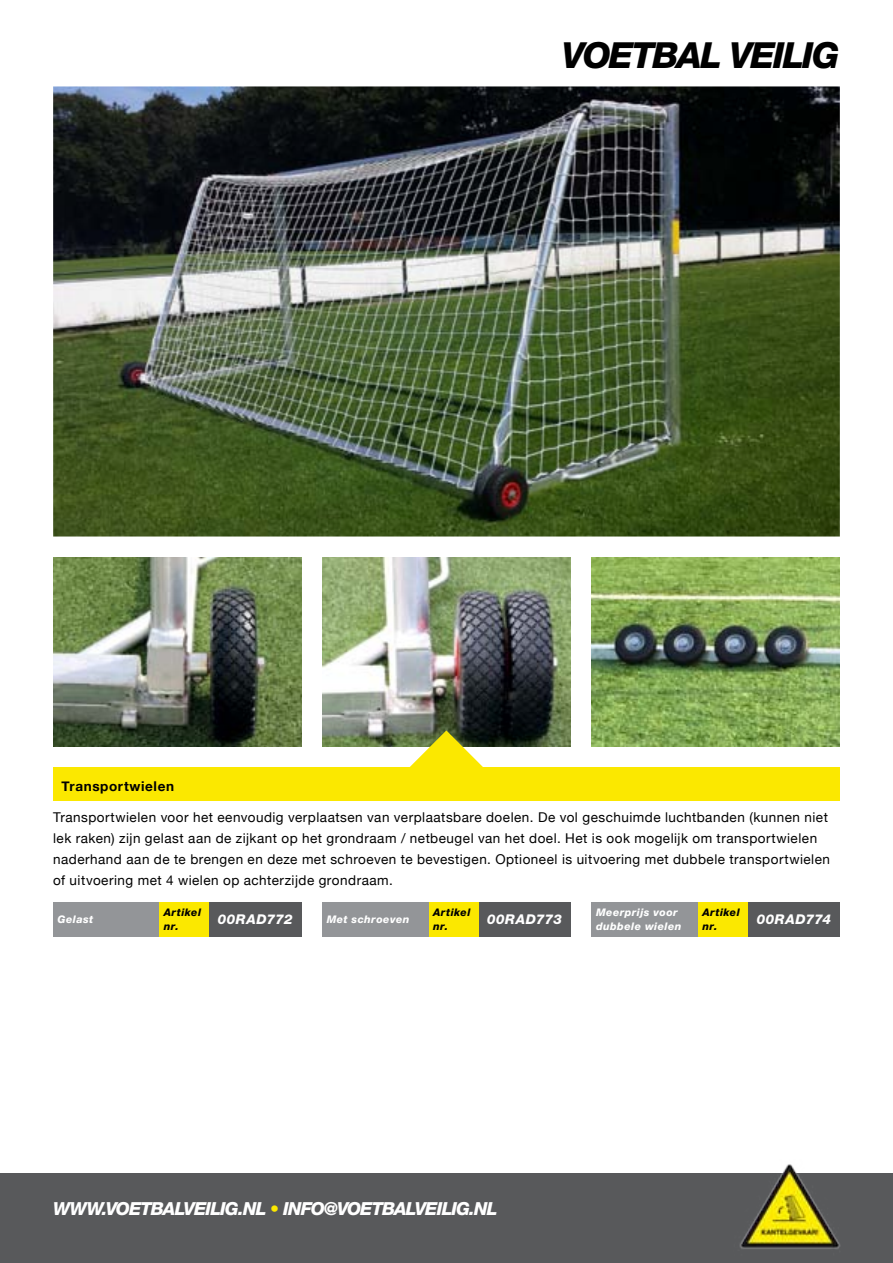
<style>
.page{position:relative;width:893px;height:1263px;background:#fff}
.page>*{position:absolute;margin:0;border:0;box-sizing:border-box;transform-origin:0 0}
.t1{font:italic 800 36px "Helvetica Neue LT Pro";letter-spacing:-.05em;color:#000}
.t2{font:italic 800 18px "Helvetica Neue LT Pro";letter-spacing:-.045em;color:#fff}
.t3{font:13.5px/21px "Helvetica Neue";letter-spacing:.035em;color:#000}
.t4{font:italic 800 13.5px "Helvetica Neue LT Pro";letter-spacing:.025em;color:#fff}
.t5{font:700 13.5px "Helvetica Neue";letter-spacing:.045em;color:#000}
.t6{font:italic 800 10.5px/13.5px "Helvetica Neue LT Pro";letter-spacing:.04em;color:#fff}
.t7{font:italic 800 10.5px/13.5px "Helvetica Neue LT Pro";letter-spacing:.035em;color:#000}
.s1{color:#fbe800}
</style>
<div class="page">
<img style="left:53px;top:558px;width:248px;height:188px">
<img style="left:322px;top:558px;width:248px;height:188px">
<img style="left:592px;top:558px;width:248px;height:188px">
<img style="left:53px;top:86px;width:787px;height:450px">
<div style="left:53px;top:767px;width:787px;height:34px;background:#fbe800"></div>
<div style="left:53px;top:902px;width:248px;height:34px;background:#939598"></div>
<div style="left:209px;top:902px;width:92px;height:34px;background:#58595b"></div>
<div style="left:159px;top:902px;width:50px;height:34px;background:#fbe800"></div>
<div style="left:322px;top:902px;width:248px;height:34px;background:#939598"></div>
<div style="left:478px;top:902px;width:92px;height:34px;background:#58595b"></div>
<div style="left:429px;top:902px;width:49px;height:34px;background:#fbe800"></div>
<div style="left:592px;top:902px;width:248px;height:34px;background:#939598"></div>
<div style="left:748px;top:902px;width:92px;height:34px;background:#58595b"></div>
<div style="left:698px;top:902px;width:50px;height:34px;background:#fbe800"></div>
<div style="left:0;top:1174px;width:893px;height:89px;background:#58595b"></div>
<img style="left:732px;top:1164px;width:115px;height:85px">
<svg style="left:406px;top:730px;width:80px;height:37px"></svg>
<h1 class="t1" style="left:562px;top:34px;width:208px">Voetbal VEILIG</h1>
<p class="t5" style="left:62px;top:775px;width:114px">Transportwielen</p>
<p class="t3" style="left:53px;top:808px;width:778px">Transportwielen voor het eenvoudig verplaatsen van verplaatsbare doelen. De vol geschuimde luchtbanden (kunnen niet lek raken) zijn gelast aan de zijkant op het grondraam / netbeugel van het doel. Het is ook mogelijk om transportwielen naderhand aan de te brengen en deze met schroeven te bevestigen. Optioneel is uitvoering met dubbele transportwielen of uitvoering met 4 wielen op achterzijde grondraam.</p>
<p class="t6" style="left:57px;top:913px;width:38px">Gelast</p>
<p class="t4" style="left:218px;top:911px;width:30px">00RAD</p>
<p class="t4" style="left:267px;top:911px;width:27px">772</p>
<p class="t7" style="left:164px;top:906px;width:39px">Artikel nr.</p>
<p class="t6" style="left:327px;top:913px;width:84px">Met schroeven</p>
<p class="t4" style="left:487px;top:911px;width:30px">00RAD</p>
<p class="t4" style="left:536px;top:911px;width:27px">773</p>
<p class="t7" style="left:433px;top:906px;width:39px">Artikel nr.</p>
<p class="t6" style="left:596px;top:906px;width:87px">Meerprijs voor dubbele wielen</p>
<p class="t4" style="left:757px;top:911px;width:30px">00RAD</p>
<p class="t4" style="left:806px;top:911px;width:27px">774</p>
<p class="t7" style="left:702px;top:906px;width:39px">Artikel nr.</p>
<h2 class="t2" style="left:53px;top:1198px;width:446px">www.voetbalveilig.nl <span class="s1">•</span> info@voetbalveilig.nl</h2>
</div>
